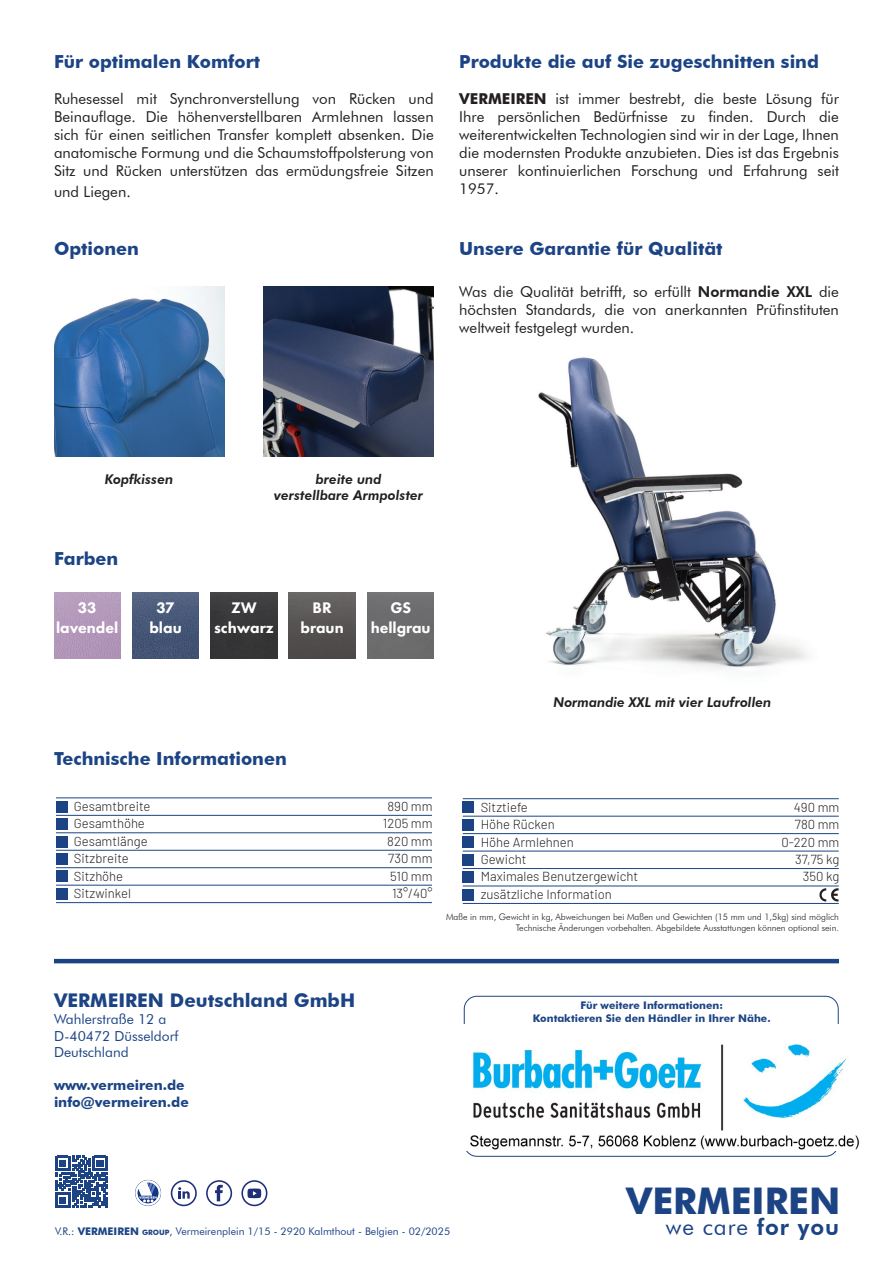
<style>
.page{position:relative;width:893px;height:1263px;background:#fff}
.page>*{position:absolute;margin:0;border:0;box-sizing:border-box;transform-origin:0 0}
.t1{font:700 36.75px "Futura BT";color:#1c4485}
.t2{font:22.65px "Futura BT";letter-spacing:.04em;color:#1c4485}
.t3{font:700 18.9px "Futura BT";color:#1c4485}
.t4{font:700 18px "Futura BT";color:#1c4485}
.t5{font:800 15.9px/19px "Futura PT";color:#fff;text-align:center}
.t6{font:15px/18px "Futura BT";color:#231f20;text-align:justify}
.t7{font:13.8px/16.6px "Futura BT";color:#1c4485}
.t8{font:700 13.8px/16.6px "Futura BT";color:#1c4485}
.t9{font:italic 800 13.5px/16.2px "Futura BT";color:#231f20;text-align:center}
.t10{font:300 13.05px "Barlow";color:#231f20}
.t11{font:10.5px "Futura BT";color:#1c4485}
.t12{font:700 10.5px/12.6px "Futura BT";color:#1c4485;text-align:center}
.t13{font:300 9px/10.8px "Futura BT";color:#231f20;text-align:right}
.s1{font-weight:700}
.s2{font-weight:800}
.s3{font-weight:700;font-size:7.35px}
</style>
<div class="page">
<div style="left:56px;top:801px;width:11px;height:11px;background:#1c4485"></div>
<div style="left:56px;top:818px;width:11px;height:12px;background:#1c4485"></div>
<div style="left:56px;top:836px;width:11px;height:11px;background:#1c4485"></div>
<div style="left:56px;top:853px;width:11px;height:12px;background:#1c4485"></div>
<div style="left:56px;top:871px;width:11px;height:11px;background:#1c4485"></div>
<div style="left:56px;top:888px;width:11px;height:11px;background:#1c4485"></div>
<hr style="left:56px;top:902px;width:376px;height:1px;background:#1c4485">
<hr style="left:56px;top:885px;width:376px;height:1px;background:#1c4485">
<hr style="left:56px;top:867px;width:376px;height:1px;background:#1c4485">
<hr style="left:56px;top:850px;width:376px;height:1px;background:#1c4485">
<hr style="left:56px;top:832px;width:376px;height:1px;background:#1c4485">
<hr style="left:56px;top:815px;width:376px;height:1px;background:#1c4485">
<hr style="left:56px;top:798px;width:376px;height:1px;background:#1c4485">
<div style="left:463px;top:802px;width:11px;height:11px;background:#1c4485"></div>
<div style="left:463px;top:819px;width:11px;height:11px;background:#1c4485"></div>
<div style="left:463px;top:837px;width:11px;height:11px;background:#1c4485"></div>
<div style="left:463px;top:854px;width:11px;height:11px;background:#1c4485"></div>
<div style="left:463px;top:871px;width:11px;height:12px;background:#1c4485"></div>
<div style="left:463px;top:889px;width:11px;height:11px;background:#1c4485"></div>
<hr style="left:463px;top:903px;width:376px;height:1px;background:#1c4485">
<hr style="left:463px;top:886px;width:376px;height:1px;background:#1c4485">
<hr style="left:463px;top:868px;width:376px;height:1px;background:#1c4485">
<hr style="left:463px;top:851px;width:376px;height:1px;background:#1c4485">
<hr style="left:463px;top:833px;width:376px;height:1px;background:#1c4485">
<hr style="left:463px;top:816px;width:376px;height:1px;background:#1c4485">
<hr style="left:463px;top:798px;width:376px;height:1px;background:#1c4485">
<svg style="left:819px;top:888px;width:20px;height:13px"></svg>
<svg style="left:56px;top:1156px;width:51px;height:51px"></svg>
<div style="left:171px;top:1180px;width:26px;height:26px;border:2px solid #1f2f79;border-radius:50%"></div>
<svg style="left:178px;top:1187px;width:12px;height:11px"></svg>
<div style="left:206px;top:1180px;width:26px;height:26px;border:2px solid #1f2f79;border-radius:50%"></div>
<svg style="left:215px;top:1185px;width:8px;height:16px"></svg>
<div style="left:241px;top:1180px;width:26px;height:26px;border:2px solid #1f2f79;border-radius:50%"></div>
<svg style="left:247px;top:1188px;width:14px;height:10px"></svg>
<div style="left:464px;top:996px;width:375px;height:161px;border:1px solid #1c4485;border-radius:13px"></div>
<div style="left:135px;top:1180px;width:26px;height:26px;border:1px solid #133583;border-radius:50%"></div>
<svg style="left:136px;top:1180px;width:24px;height:25px"></svg>
<hr style="left:54px;top:959px;width:785px;height:4px;background:#1c4485">
<img style="left:538px;top:357px;width:270px;height:313px">
<img style="left:54px;top:286px;width:170px;height:170px">
<img style="left:264px;top:286px;width:170px;height:170px">
<img style="left:54px;top:592px;width:67px;height:67px">
<img style="left:211px;top:592px;width:66px;height:67px">
<img style="left:132px;top:592px;width:67px;height:67px">
<img style="left:289px;top:592px;width:66px;height:67px">
<div style="left:367px;top:592px;width:67px;height:67px;background:#6d6c6d"></div>
<img style="left:464px;top:1024px;width:396px;height:126px">
<p class="t4" style="left:54px;top:50px;width:208px">Für optimalen Komfort</p>
<p class="t6" style="left:54px;top:89px;width:381px">Ruhesessel mit Synchronverstellung von Rücken und Beinauflage. Die höhenverstellbaren Armlehnen lassen sich für einen seitlichen Transfer komplett absenken. Die anatomische Formung und die Schaumstoffpolsterung von Sitz und Rücken unterstützen das ermüdungsfreie Sitzen</p>
<p class="t6" style="left:54px;top:183px;width:78px">und Liegen.</p>
<p class="t4" style="left:54px;top:238px;width:86px">Optionen</p>
<p class="t4" style="left:459px;top:50px;width:361px">Produkte die auf Sie zugeschnitten sind</p>
<p class="t6" style="left:459px;top:89px;width:381px"><span class="s1">VERMEIREN</span> ist immer bestrebt, die beste Lösung für Ihre persönlichen Bedürfnisse zu finden. Durch die weiterentwickelten Technologien sind wir in der Lage, Ihnen die modernsten Produkte anzubieten. Dies ist das Ergebnis unserer kontinuierlichen Forschung und Erfahrung seit 1957.</p>
<p class="t4" style="left:459px;top:238px;width:265px">Unsere Garantie für Qualität</p>
<p class="t6" style="left:459px;top:282px;width:381px">Was die Qualität betrifft, so erfüllt <span class="s2">Normandie XXL</span> die höchsten Standards, die von anerkannten Prüfinstituten weltweit festgelegt wurden.</p>
<p class="t9" style="left:105px;top:471px;width:70px">Kopfkissen</p>
<p class="t9" style="left:274px;top:471px;width:151px">breite und<br>verstellbare Armpolster</p>
<p class="t4" style="left:54px;top:548px;width:66px">Farben</p>
<p class="t5" style="left:56px;top:598px;width:64px">33 lavendel</p>
<p class="t5" style="left:149px;top:598px;width:34px">37 blau</p>
<p class="t5" style="left:214px;top:598px;width:61px">ZW schwarz</p>
<p class="t5" style="left:301px;top:598px;width:45px">BR braun</p>
<p class="t5" style="left:371px;top:598px;width:61px">GS hellgrau</p>
<p class="t9" style="left:553px;top:694px;width:219px">Normandie XXL mit vier Laufrollen</p>
<p class="t4" style="left:54px;top:747px;width:234px">Technische Informationen</p>
<p class="t10" style="left:74px;top:797px;width:78px">Gesamtbreite</p>
<p class="t10" style="left:387px;top:797px;width:47px">890 mm</p>
<p class="t10" style="left:74px;top:814px;width:73px">Gesamthöhe</p>
<p class="t10" style="left:383px;top:814px;width:51px">1205 mm</p>
<p class="t10" style="left:74px;top:832px;width:75px">Gesamtlänge</p>
<p class="t10" style="left:387px;top:832px;width:47px">820 mm</p>
<p class="t10" style="left:74px;top:849px;width:56px">Sitzbreite</p>
<p class="t10" style="left:388px;top:849px;width:46px">730 mm</p>
<p class="t10" style="left:74px;top:866px;width:51px">Sitzhöhe</p>
<p class="t10" style="left:390px;top:866px;width:44px">510 mm</p>
<p class="t10" style="left:74px;top:884px;width:59px">Sitzwinkel</p>
<p class="t10" style="left:392px;top:884px;width:42px">13°/40°</p>
<p class="t10" style="left:481px;top:798px;width:49px">Sitztiefe</p>
<p class="t10" style="left:794px;top:798px;width:47px">490 mm</p>
<p class="t10" style="left:481px;top:815px;width:76px">Höhe Rücken</p>
<p class="t10" style="left:795px;top:815px;width:46px">780 mm</p>
<p class="t10" style="left:481px;top:832px;width:95px">Höhe Armlehnen</p>
<p class="t10" style="left:781px;top:832px;width:60px">0-220 mm</p>
<p class="t10" style="left:481px;top:850px;width:47px">Gewicht</p>
<p class="t10" style="left:795px;top:850px;width:46px">37,75 kg</p>
<p class="t10" style="left:481px;top:867px;width:159px">Maximales Benutzergewicht</p>
<p class="t10" style="left:803px;top:867px;width:38px">350 kg</p>
<p class="t10" style="left:481px;top:885px;width:133px">zusätzliche Information</p>
<p class="t13" style="left:446px;top:911px;width:394px">Maße in mm, Gewicht in kg, Abweichungen bei Maßen und Gewichten (15 mm und 1,5kg) sind möglich<br>Technische Änderungen vorbehalten. Abgebildete Ausstattungen können optional sein.</p>
<p class="t3" style="left:54px;top:989px;width:303px">VERMEIREN Deutschland GmbH</p>
<p class="t7" style="left:54px;top:1010px;width:126px">Wahlerstraße 12 a<br>D-40472 Düsseldorf<br>Deutschland</p>
<p class="t8" style="left:54px;top:1077px;width:136px">www.vermeiren.de info@vermeiren.de</p>
<p class="t12" style="left:533px;top:999px;width:239px">Für weitere Informationen:<br>Kontaktieren Sie den Händler in Ihrer Nähe.</p>
<h1 class="t1" style="left:626px;top:1178px;width:216px">VERMEIREN</h1>
<p class="t11" style="left:55px;top:1225px;width:397px">V.R.: <span class="s1">VERMEIREN</span> <span class="s3">GROUP</span>, Vermeirenplein 1/15 - 2920 Kalmthout - Belgien - 02/2025</p>
<h2 class="t2" style="left:666px;top:1213px;width:175px">we care <span class="s2">for you</span></h2>
</div>
